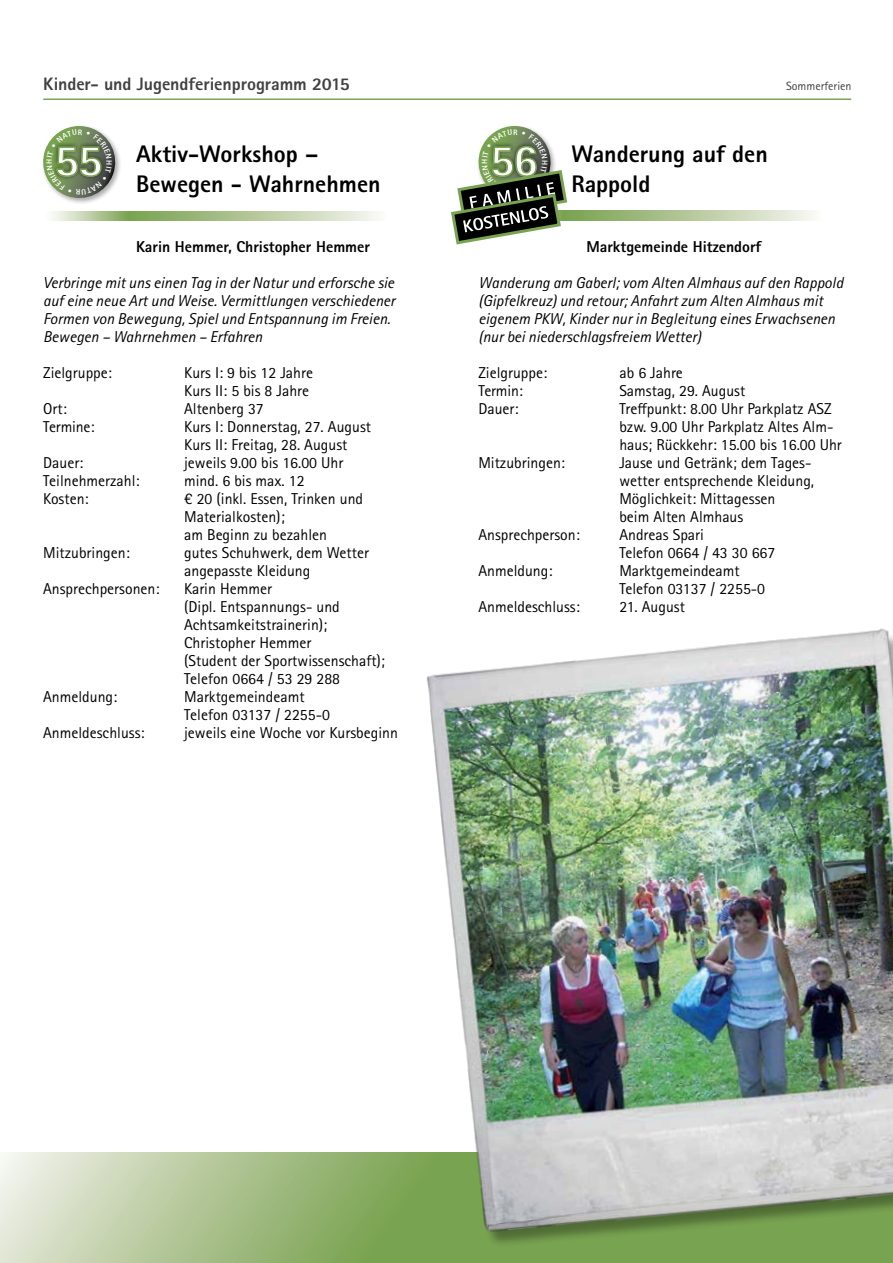
<style>
.page{position:relative;width:893px;height:1263px;background:#fff}
.page>*{position:absolute;margin:0;border:0;box-sizing:border-box;transform-origin:0 0}
.t1{font:800 45px "Rotis Sans Serif Pro";color:#fff}
.t2{font:800 24px/30px "Rotis Sans Serif Pro";color:#000}
.t3{font:800 18px "Rotis Sans Serif Pro";letter-spacing:-.005em;color:#414042}
.t4{font:15.75px/18px "Rotis Sans Serif Pro";color:#000}
.t5{font:italic 15.75px/18px "Rotis Sans Serif Pro";color:#000}
.t6{font:800 15.75px "Rotis Sans Serif Pro";color:#000}
.t7{font:12px "Rotis Sans Serif Pro";color:#414042}
</style>
<div class="page">
<hr style="left:43px;top:99px;width:808px;height:1px;background:#78a350">
<svg style="left:0;top:1152px;width:893px;height:111px"></svg>
<svg style="left:569px;top:211px;width:244px;height:10px"></svg>
<svg style="left:52px;top:211px;width:326px;height:10px"></svg>
<img style="left:409px;top:628px;width:484px;height:627px">
<svg style="left:43px;top:126px;width:77px;height:77px"></svg>
<svg style="left:451px;top:126px;width:118px;height:119px"></svg>
<p class="t3" style="left:43px;top:72px;width:308px">Kinder- und Jugendferienprogramm 2015</p>
<p class="t7" style="left:786px;top:79px;width:67px">Sommerferien</p>
<h2 class="t2" style="left:136px;top:139px;width:246px">Aktiv-Workshop –<br>Bewegen - Wahrnehmen</h2>
<h1 class="t1" style="left:54px;top:132px;width:50px">55</h1>
<h1 class="t1" style="left:490px;top:132px;width:50px">56</h1>
<h2 class="t2" style="left:571px;top:139px;width:198px">Wanderung auf den<br>Rappold</h2>
<p class="t6" style="left:136px;top:237px;width:235px">Karin Hemmer, Christopher Hemmer</p>
<p class="t5" style="left:43px;top:274px;width:353px">Verbringe mit uns einen Tag in der Natur und erforsche sie auf eine neue Art und Weise. Vermittlungen verschiedener Formen von Bewegung, Spiel und Entspannung im Freien.<br>Bewegen – Wahrnehmen – Erfahren</p>
<p class="t4" style="left:43px;top:364px;width:70px">Zielgruppe:</p>
<p class="t4" style="left:184px;top:364px;width:130px">Kurs I: 9 bis 12 Jahre<br>Kurs II: 5 bis 8 Jahre</p>
<p class="t4" style="left:43px;top:400px;width:25px">Ort:</p>
<p class="t4" style="left:184px;top:400px;width:81px">Altenberg 37</p>
<p class="t4" style="left:43px;top:418px;width:53px">Termine:</p>
<p class="t4" style="left:184px;top:418px;width:188px">Kurs I: Donnerstag, 27. August<br>Kurs II: Freitag, 28. August</p>
<p class="t4" style="left:43px;top:454px;width:42px">Dauer:</p>
<p class="t4" style="left:184px;top:454px;width:161px">jeweils 9.00 bis 16.00 Uhr</p>
<p class="t4" style="left:43px;top:472px;width:98px">Teilnehmerzahl:</p>
<p class="t4" style="left:184px;top:472px;width:122px">mind. 6 bis max. 12</p>
<p class="t4" style="left:43px;top:490px;width:47px">Kosten:</p>
<p class="t4" style="left:184px;top:490px;width:181px">€ 20 (inkl. Essen, Trinken und<br>Materialkosten);<br>am Beginn zu bezahlen</p>
<p class="t4" style="left:43px;top:544px;width:88px">Mitzubringen:</p>
<p class="t4" style="left:184px;top:544px;width:186px">gutes Schuhwerk, dem Wetter angepasste Kleidung</p>
<p class="t4" style="left:43px;top:580px;width:118px">Ansprechpersonen:</p>
<p class="t4" style="left:184px;top:580px;width:202px">Karin Hemmer<br>(Dipl. Entspannungs- und<br>Achtsamkeitstrainerin);<br>Christopher Hemmer<br>(Student der Sportwissenschaft);<br>Telefon 0664 / 53 29 288</p>
<p class="t4" style="left:43px;top:688px;width:76px">Anmeldung:</p>
<p class="t4" style="left:184px;top:688px;width:147px">Marktgemeindeamt<br>Telefon 03137 / 2255-0</p>
<p class="t4" style="left:43px;top:724px;width:103px">Anmeldeschluss:</p>
<p class="t4" style="left:184px;top:724px;width:215px">jeweils eine Woche vor Kursbeginn</p>
<p class="t6" style="left:586px;top:237px;width:176px">Marktgemeinde Hitzendorf</p>
<p class="t5" style="left:478px;top:274px;width:366px">Wanderung am Gaberl; vom Alten Almhaus auf den Rappold (Gipfelkreuz) und retour; Anfahrt zum Alten Almhaus mit eigenem PKW, Kinder nur in Begleitung eines Erwachsenen (nur bei niederschlagsfreiem Wetter)</p>
<p class="t4" style="left:478px;top:364px;width:70px">Zielgruppe:</p>
<p class="t4" style="left:619px;top:364px;width:65px">ab 6 Jahre</p>
<p class="t4" style="left:478px;top:382px;width:46px">Termin:</p>
<p class="t4" style="left:619px;top:382px;width:127px">Samstag, 29. August</p>
<p class="t4" style="left:478px;top:400px;width:42px">Dauer:</p>
<p class="t4" style="left:619px;top:400px;width:224px">Treffpunkt: 8.00 Uhr Parkplatz ASZ bzw. 9.00 Uhr Parkplatz Altes Alm&shy;haus; Rückkehr: 15.00 bis 16.00 Uhr</p>
<p class="t4" style="left:478px;top:454px;width:88px">Mitzubringen:</p>
<p class="t4" style="left:619px;top:454px;width:196px">Jause und Getränk; dem Tages&shy;wetter entsprechende Kleidung,<br>Möglichkeit: Mittagessen<br>beim Alten Almhaus</p>
<p class="t4" style="left:478px;top:526px;width:103px">Ansprechperson:</p>
<p class="t4" style="left:619px;top:526px;width:157px">Andreas Spari<br>Telefon 0664 / 43 30 667</p>
<p class="t4" style="left:478px;top:562px;width:76px">Anmeldung:</p>
<p class="t4" style="left:619px;top:562px;width:147px">Marktgemeindeamt<br>Telefon 03137 / 2255-0</p>
<p class="t4" style="left:478px;top:598px;width:103px">Anmeldeschluss:</p>
<p class="t4" style="left:619px;top:598px;width:67px">21. August</p>
</div>
